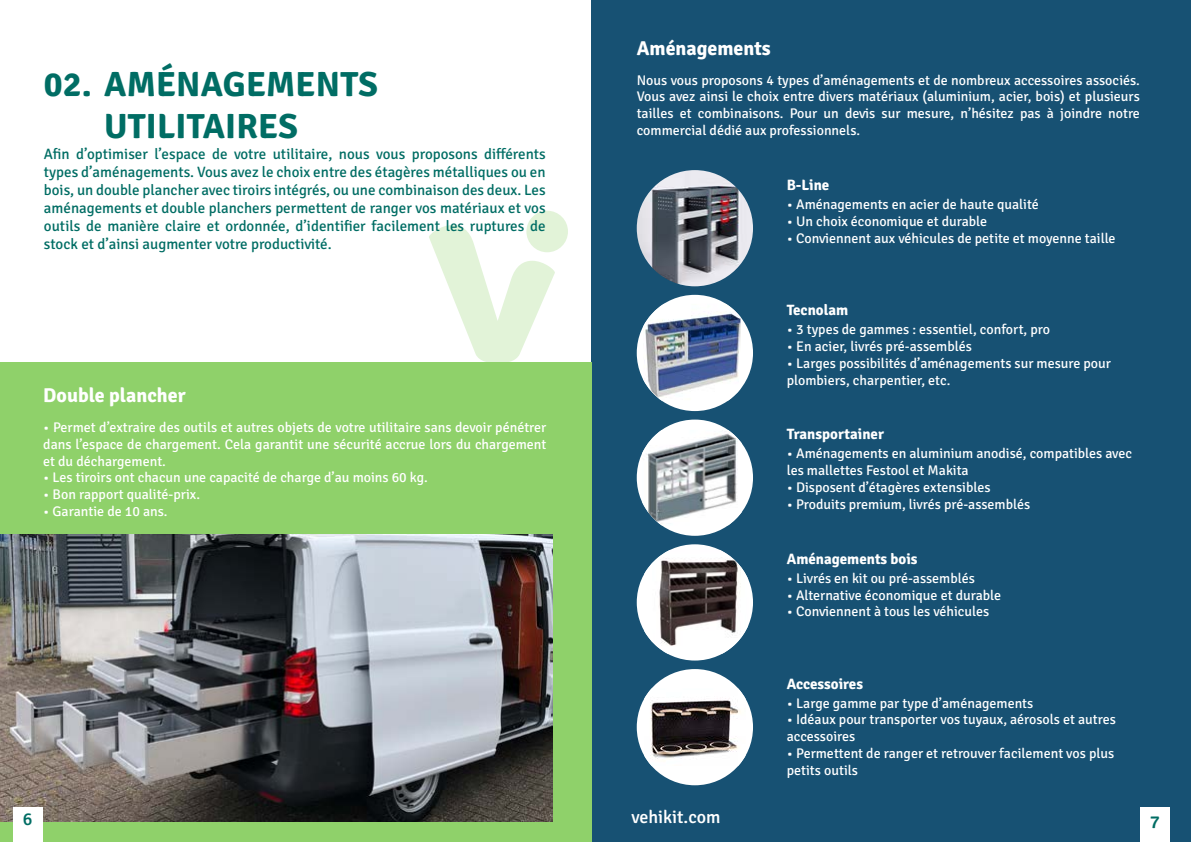
<style>
.page{position:relative;width:1191px;height:842px;background:#fff}
.page>*{position:absolute;margin:0;border:0;box-sizing:border-box;transform-origin:0 0}
.t1{font:300 35px/42px "Signika";letter-spacing:.005em;color:#006d64;text-align:center}
.t2{font:300 21px "Signika";color:#006d64}
.t3{font:300 20px "Signika";color:#fff}
.t4{font:300 18px "Signika";color:#fff}
.t5{font:300 18px "Signika";color:#006d64}
.t6{font:300 15px/18px "Signika";color:#006d64;text-align:justify}
.t7{font:300 15px "Signika";color:#fff}
.t8{font:300 14px/16.8px "Signika";color:#fff}
</style>
<div class="page">
<div style="left:591px;top:0;width:600px;height:842px;background:#175173"></div>
<div style="left:1140px;top:808px;width:29px;height:34px;background:#fff"></div>
<div style="left:0;top:363px;width:591px;height:479px;background:#8fd16a"></div>
<div style="left:526px;top:211px;width:42px;height:41px;background:#e2f3d8;border-radius:50%"></div>
<svg style="left:428px;top:225px;width:128px;height:138px"></svg>
<img style="left:0;top:535px;width:553px;height:286px">
<img style="left:637px;top:170px;width:116px;height:116px;border-radius:58px">
<div style="left:637px;top:295px;width:116px;height:116px;background:#fff;border-radius:50%"></div>
<img style="left:643px;top:304px;width:97px;height:97px">
<div style="left:637px;top:544px;width:116px;height:116px;background:#fff;border-radius:50%"></div>
<img style="left:644px;top:550px;width:104px;height:104px">
<div style="left:637px;top:420px;width:116px;height:116px;background:#fff;border-radius:50%"></div>
<img style="left:642px;top:430px;width:99px;height:95px">
<div style="left:637px;top:669px;width:116px;height:116px;background:#fff;border-radius:50%"></div>
<img style="left:644px;top:688px;width:101px;height:78px">
<div style="left:13px;top:808px;width:30px;height:34px;background:#fff"></div>
<h1 class="t1" style="left:44px;top:60px;width:335px">02. AMÉNAGEMENTS<br>UTILITAIRES</h1>
<p class="t6" style="left:44px;top:144px;width:503px">Afin d’optimiser l’espace de votre utilitaire, nous vous proposons différents types d’aménagements. Vous avez le choix entre des étagères métalliques ou en bois, un double plancher avec tiroirs intégrés, ou une combinaison des deux. Les aménagements et double planchers permettent de ranger vos matériaux et vos outils de manière claire et ordonnée, d’identifier facilement les ruptures de stock et d’ainsi augmenter votre productivité.</p>
<h3 class="t3" style="left:43px;top:381px;width:144px">Double plancher</h3>
<p class="t8" style="left:43px;top:418px;width:505px;text-align:justify">• Permet d’extraire des outils et autres objets de votre utilitaire sans devoir pénétrer dans l’espace de chargement. Cela garantit une sécurité accrue lors du chargement et du déchargement.</p>
<p class="t8" style="left:43px;top:468px;width:386px">• Les tiroirs ont chacun une capacité de charge d’au moins 60 kg.</p>
<p class="t8" style="left:43px;top:485px;width:158px">• Bon rapport qualité-prix.</p>
<p class="t8" style="left:43px;top:502px;width:126px">• Garantie de 10 ans.</p>
<p class="t5" style="left:23px;top:806px;width:11px">6</p>
<h3 class="t3" style="left:637px;top:34px;width:135px">Aménagements</h3>
<p class="t8" style="left:637px;top:71px;width:505px;text-align:justify">Nous vous proposons 4 types d’aménagements et de nombreux accessoires associés.<br>Vous avez ainsi le choix entre divers matériaux (aluminium, acier, bois) et plusieurs tailles et combinaisons. Pour un devis sur mesure, n’hésitez pas à joindre notre commercial dédié aux professionnels.</p>
<p class="t7" style="left:786px;top:174px;width:44px">B-Line</p>
<p class="t8" style="left:786px;top:195px;width:253px">• Aménagements en acier de haute qualité</p>
<p class="t8" style="left:786px;top:212px;width:202px">• Un choix économique et durable</p>
<p class="t8" style="left:786px;top:229px;width:330px">• Conviennent aux véhicules de petite et moyenne taille</p>
<p class="t7" style="left:786px;top:299px;width:63px">Tecnolam</p>
<p class="t8" style="left:786px;top:320px;width:265px">• 3 types de gammes : essentiel, confort, pro</p>
<p class="t8" style="left:786px;top:337px;width:186px">• En acier, livrés pré-assemblés</p>
<p class="t8" style="left:786px;top:354px;width:326px">• Larges possibilités d’aménagements sur mesure pour plombiers, charpentier, etc.</p>
<p class="t7" style="left:786px;top:424px;width:99px">Transportainer</p>
<p class="t8" style="left:786px;top:444px;width:347px">• Aménagements en aluminium anodisé, compatibles avec les mallettes Festool et Makita</p>
<p class="t8" style="left:786px;top:478px;width:205px">• Disposent d’étagères extensibles</p>
<p class="t8" style="left:786px;top:494px;width:245px">• Produits premium, livrés pré-assemblés</p>
<p class="t7" style="left:786px;top:548px;width:132px">Aménagements bois</p>
<p class="t8" style="left:786px;top:569px;width:190px">• Livrés en kit ou pré-assemblés</p>
<p class="t8" style="left:786px;top:586px;width:216px">• Alternative économique et durable</p>
<p class="t8" style="left:786px;top:602px;width:204px">• Conviennent à tous les véhicules</p>
<p class="t7" style="left:786px;top:673px;width:78px">Accessoires</p>
<p class="t8" style="left:786px;top:693px;width:248px">• Large gamme par type d’aménagements</p>
<p class="t8" style="left:786px;top:710px;width:330px">• Idéaux pour transporter vos tuyaux, aérosols et autres accessoires</p>
<p class="t8" style="left:786px;top:744px;width:329px">• Permettent de ranger et retrouver facilement vos plus petits outils</p>
<p class="t4" style="left:631px;top:804px;width:90px">vehikit.com</p>
<h2 class="t2" style="left:1149px;top:806px;width:12px">7</h2>
</div>
